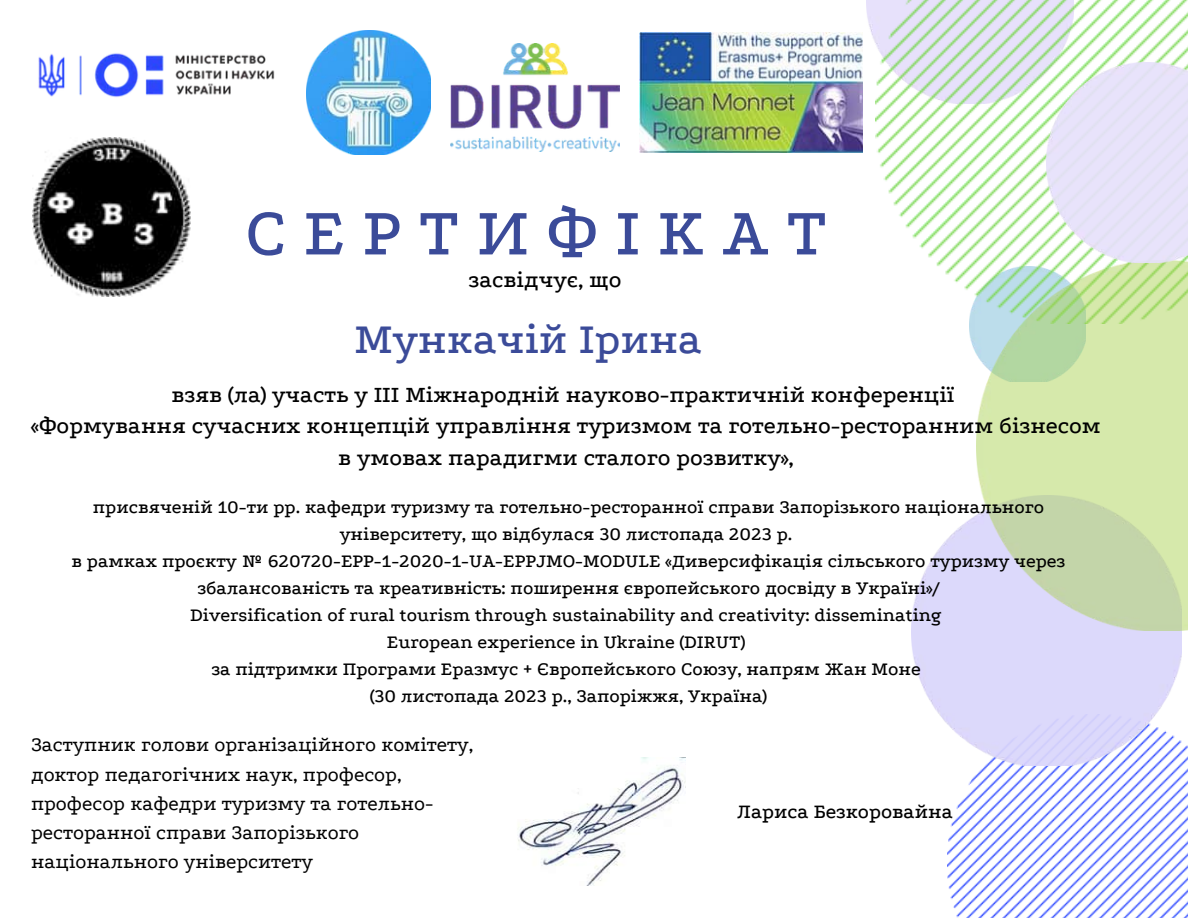
<style>
.page{position:relative;width:1188px;height:918px;background:#fff}
.page>*{position:absolute;margin:0;border:0;box-sizing:border-box;transform-origin:0 0}
.t1{font:500 70.05px "Podkova";letter-spacing:.25em;color:#3b4b99}
.t2{font:500 45px "Podkova";color:#3b4b99}
.t3{font:500 24px/31.5px "Podkova";color:#000;text-align:center}
.t4{font:21px/29.2px "Podkova";color:#000}
.t5{font:500 21px "Podkova";color:#000}
.t6{font:500 19.5px/27px "Podkova";color:#000;text-align:center}
</style>
<div class="page">
<img style="left:866px;top:0;width:9px;height:42px">
<img style="left:970px;top:324px;width:6px;height:30px">
<img style="left:875px;top:0;width:313px;height:324px">
<img style="left:948px;top:740px;width:240px;height:178px">
<img style="left:911px;top:515px;width:270px;height:250px">
<img style="left:976px;top:260px;width:212px;height:371px">
<img style="left:1046px;top:62px;width:142px;height:201px">
<img style="left:38px;top:53px;width:237px;height:44px">
<img style="left:307px;top:31px;width:124px;height:123px">
<img style="left:451px;top:43px;width:168px;height:108px">
<img style="left:640px;top:33px;width:223px;height:119px">
<img style="left:518px;top:758px;width:167px;height:127px">
<img style="left:32px;top:138px;width:159px;height:158px">
<p class="t1" style="left:245px;top:194px;width:584px">СЕРТИФІКАТ</p>
<p class="t3" style="left:469px;top:264px;width:154px">засвідчує, що</p>
<p class="t2" style="left:354px;top:314px;width:349px">Мункачій Ірина</p>
<p class="t3" style="left:172px;top:379px;width:784px">взяв (ла) участь у ІІІ Міжнародній науково-практичній конференції</p>
<p class="t3" style="left:31px;top:410px;width:1071px">«Формування сучасних концепцій управління туризмом та готельно-ресторанним бізнесом в умовах парадигми сталого розвитку»,</p>
<p class="t6" style="left:93px;top:494px;width:953px">присвяченій 10-ти рр. кафедри туризму та готельно-ресторанної справи Запорізького національного університету, що відбулася 30 листопада 2023 р.</p>
<p class="t6" style="left:72px;top:548px;width:995px">в рамках проєкту № 620720-EPP-1-2020-1-UA-EPPJMO-MODULE «Диверсифікація сільського туризму через збалансованість та креативність: поширення європейського досвіду в Україні»/</p>
<p class="t6" style="left:190px;top:602px;width:753px">Diversification of rural tourism through sustainability and creativity: disseminating</p>
<p class="t6" style="left:387px;top:629px;width:360px">European experience in Ukraine (DIRUT)</p>
<p class="t6" style="left:211px;top:656px;width:711px">за підтримки Програми Еразмус + Європейського Союзу, напрям Жан Моне</p>
<p class="t6" style="left:370px;top:683px;width:398px">(30 листопада 2023 р., Запоріжжя, Україна)</p>
<p class="t4" style="left:31px;top:730px;width:444px">Заступник голови організаційного комітету, доктор педагогічних наук, професор, професор кафедри туризму та готельно&shy;ресторанної справи Запорізького національного університету</p>
<p class="t5" style="left:737px;top:800px;width:218px">Лариса Безкоровайна</p>
</div>
